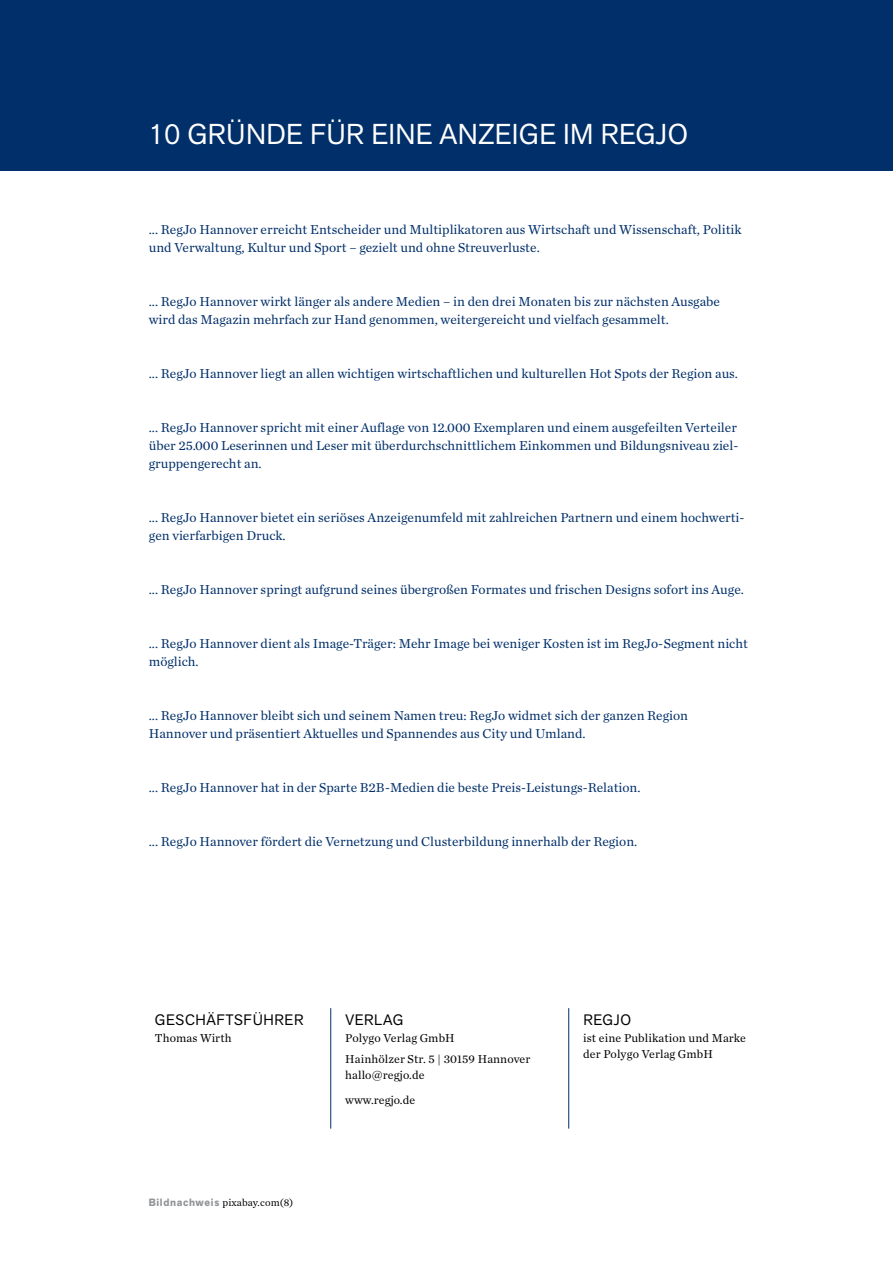
<style>
.page{position:relative;width:893px;height:1263px;background:#fff}
.page>*{position:absolute;margin:0;border:0;box-sizing:border-box;transform-origin:0 0}
.t1{font:28.5px "Akzid Grtsk Next";letter-spacing:.01em;color:#fff}
.t2{font:15px "Akzid Grtsk Next";letter-spacing:.04em;color:#000}
.t3{font:13.5px/18px "Chronicle Text G1";color:#002f69}
.t4{font:12px/20.7px "Chronicle Text G1";letter-spacing:.01em;color:#000}
.t5{font:10.5px "Chronicle Text G1";letter-spacing:.01em;color:#000}
.s1{font-family:"Akzid Grtsk Next";font-weight:700;color:#929597}
</style>
<div class="page">
<div style="left:0;top:0;width:893px;height:171px;background:#002f69"></div>
<hr style="left:330px;top:1008px;width:1px;height:120px;background:#002f69">
<hr style="left:568px;top:1008px;width:1px;height:120px;background:#002f69">
<h1 class="t1" style="left:149px;top:116px;width:541px">10 GRÜNDE FÜR EINE ANZEIGE IM REGJO</h1>
<p class="t3" style="left:149px;top:220px;width:594px">... RegJo Hannover erreicht Entscheider und Multiplikatoren aus Wirtschaft und Wissenschaft, Politik und Verwaltung, Kultur und Sport – gezielt und ohne Streuverluste.</p>
<p class="t3" style="left:149px;top:292px;width:573px">... RegJo Hannover wirkt länger als andere Medien – in den drei Monaten bis zur nächsten Ausgabe wird das Magazin mehrfach zur Hand genommen, weitergereicht und vielfach gesammelt.</p>
<p class="t3" style="left:149px;top:364px;width:590px">... RegJo Hannover liegt an allen wichtigen wirtschaftlichen und kulturellen Hot Spots der Region aus.</p>
<p class="t3" style="left:149px;top:418px;width:591px;text-align:justify">... RegJo Hannover spricht mit einer Auflage von 12.000 Exemplaren und einem ausgefeilten Verteiler über 25.000 Leserinnen und Leser mit überdurchschnittlichem Einkommen und Bildungsniveau ziel&shy;gruppengerecht an.</p>
<p class="t3" style="left:149px;top:508px;width:597px">... RegJo Hannover bietet ein seriöses Anzeigenumfeld mit zahlreichen Partnern und einem hochwerti&shy;gen vierfarbigen Druck.</p>
<p class="t3" style="left:149px;top:580px;width:597px">... RegJo Hannover springt aufgrund seines übergroßen Formates und frischen Designs sofort ins Auge.</p>
<p class="t3" style="left:149px;top:634px;width:601px">... RegJo Hannover dient als Image-Träger: Mehr Image bei weniger Kosten ist im RegJo- Segment nicht möglich.</p>
<p class="t3" style="left:149px;top:706px;width:541px">... RegJo Hannover bleibt sich und seinem Namen treu: RegJo widmet sich der ganzen Region<br>Hannover und präsentiert Aktuelles und Spannendes aus City und Umland.</p>
<p class="t3" style="left:149px;top:778px;width:493px">... RegJo Hannover hat in der Sparte B2B-Medien die beste Preis-Leistungs-Relation.</p>
<p class="t3" style="left:149px;top:832px;width:490px">... RegJo Hannover fördert die Vernetzung und Clusterbildung innerhalb der Region.</p>
<p class="t2" style="left:155px;top:1010px;width:150px">GESCHÄFTSFÜHRER</p>
<p class="t4" style="left:155px;top:1027px;width:78px">Thomas Wirth</p>
<p class="t5" style="left:149px;top:1195px;width:146px"><span class="s1">Bildnachweis</span> pixabay.com(8)</p>
<p class="t2" style="left:345px;top:1010px;width:60px">VERLAG</p>
<p class="t4" style="left:345px;top:1027px;width:187px">Polygo Verlag GmbH<br>Hainhölzer Str. 5 | 30159 Hannover</p>
<p class="t4" style="left:345px;top:1062px;width:81px;line-height:25px">hallo@regjo.de www.regjo.de</p>
<p class="t2" style="left:583px;top:1010px;width:49px">REGJO</p>
<p class="t4" style="left:583px;top:1029px;width:164px;line-height:16.5px">ist eine Publikation und Marke der Polygo Verlag GmbH</p>
</div>
